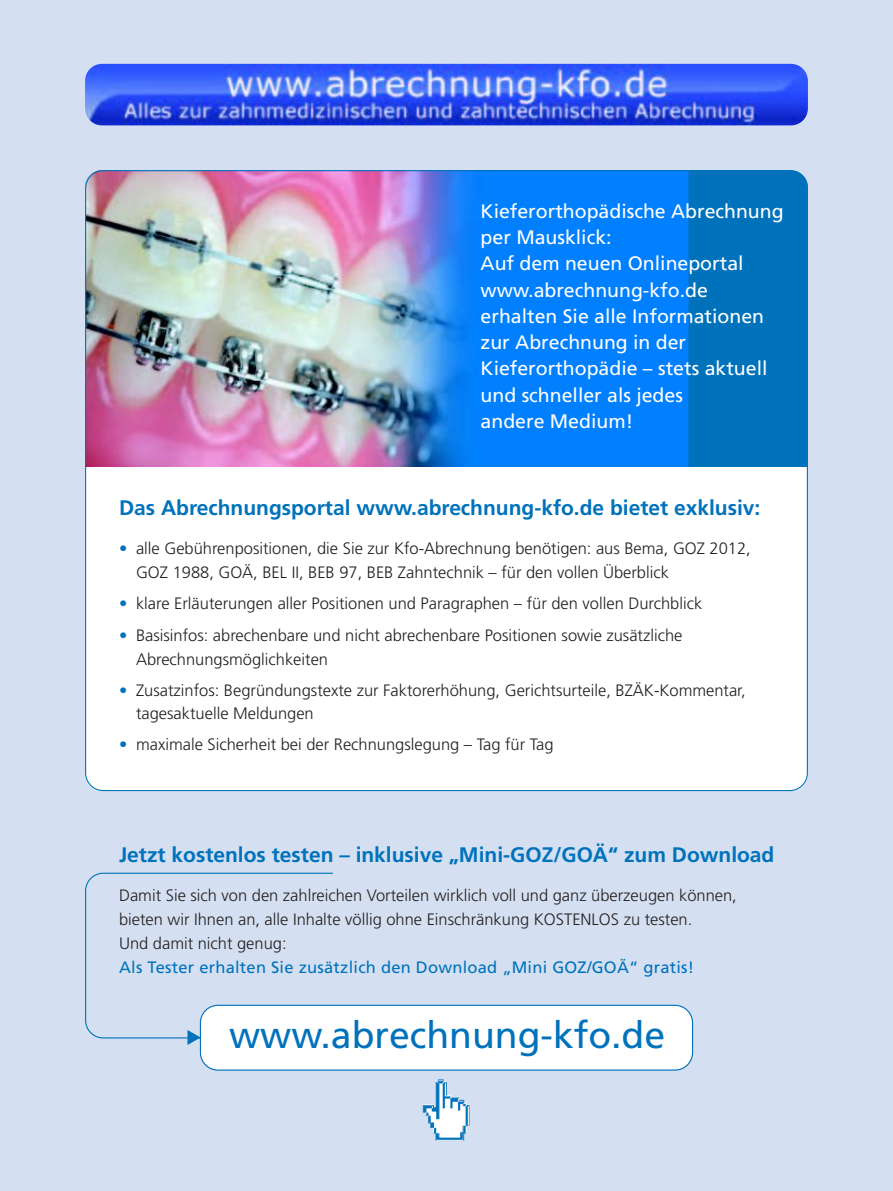
<style>
.page{position:relative;width:893px;height:1191px;background:#d4e0f1}
.page>*{position:absolute;margin:0;border:0;box-sizing:border-box;transform-origin:0 0}
.t1{font:37.5px "Frutiger LT";color:#0072bc}
.t2{font:700 21px "Frutiger LT";color:#0072bc}
.t3{font:19.5px/26.2px "Frutiger LT";color:#fff}
.t4{font:300 16.5px/24px "Frutiger LT";color:#231f20}
.t5{font:16.5px "Frutiger LT";letter-spacing:.015em;color:#0072bc}
.s1{color:#0072bc}
</style>
<div class="page">
<svg style="left:85px;top:872px;width:248px;height:166px"></svg>
<img style="left:85px;top:64px;width:723px;height:61px">
<div style="left:200px;top:1004px;width:493px;height:66px;background:#fff"></div>
<img style="left:423px;top:1079px;width:46px;height:62px">
<img style="left:85px;top:170px;width:723px;height:621px">
<p class="t3" style="left:481px;top:198px;width:304px">Kieferorthopädische Abrechnung per Mausklick:<br>Auf dem neuen Onlineportal www.abrechnung-kfo.de erhalten Sie alle Informationen zur Abrechnung in der<br>Kieferorthopädie – stets aktuell und schneller als jedes<br>andere Medium!</p>
<p class="t2" style="left:119px;top:495px;width:643px">Das Abrechnungsportal www.abrechnung-kfo.de bietet exklusiv:</p>
<p class="t4" style="left:136px;top:536px;width:616px;text-indent:-17px"><span class="s1">•</span> alle Gebührenpositionen, die Sie zur Kfo-Abrechnung benötigen: aus Bema, GOZ 2012,<br>GOZ 1988, GOÄ, BEL II, BEB 97, BEB Zahntechnik – für den vollen Überblick</p>
<p class="t4" style="left:119px;top:592px;width:585px"><span class="s1">•</span> klare Erläuterungen aller Positionen und Paragraphen – für den vollen Durchblick</p>
<p class="t4" style="left:136px;top:623px;width:548px;text-indent:-17px"><span class="s1">•</span> Basisinfos: abrechenbare und nicht abrechenbare Positionen sowie zusätzliche<br>Abrechnungsmöglichkeiten</p>
<p class="t4" style="left:136px;top:679px;width:611px;line-height:22.5px;text-indent:-17px"><span class="s1">•</span> Zusatzinfos: Begründungstexte zur Faktorerhöhung, Gerichtsurteile, BZÄK-Kommentar, tagesaktuelle Meldungen</p>
<p class="t4" style="left:119px;top:733px;width:436px"><span class="s1">•</span> maximale Sicherheit bei der Rechnungslegung – Tag für Tag</p>
<p class="t2" style="left:119px;top:842px;width:657px">Jetzt kostenlos testen – inklusive „Mini-GOZ/GOÄ“ zum Download</p>
<p class="t4" style="left:119px;top:884px;width:619px">Damit Sie sich von den zahlreichen Vorteilen wirklich voll und ganz überzeugen können, bieten wir Ihnen an, alle Inhalte völlig ohne Einschränkung KOSTENLOS zu testen.<br>Und damit nicht genug:</p>
<p class="t5" style="left:119px;top:958px;width:577px">Als Tester erhalten Sie zusätzlich den Download „Mini GOZ/GOÄ“ gratis!</p>
<h1 class="t1" style="left:186px;top:1012px;width:481px">◆ www.abrechnung-kfo.de</h1>
</div>
